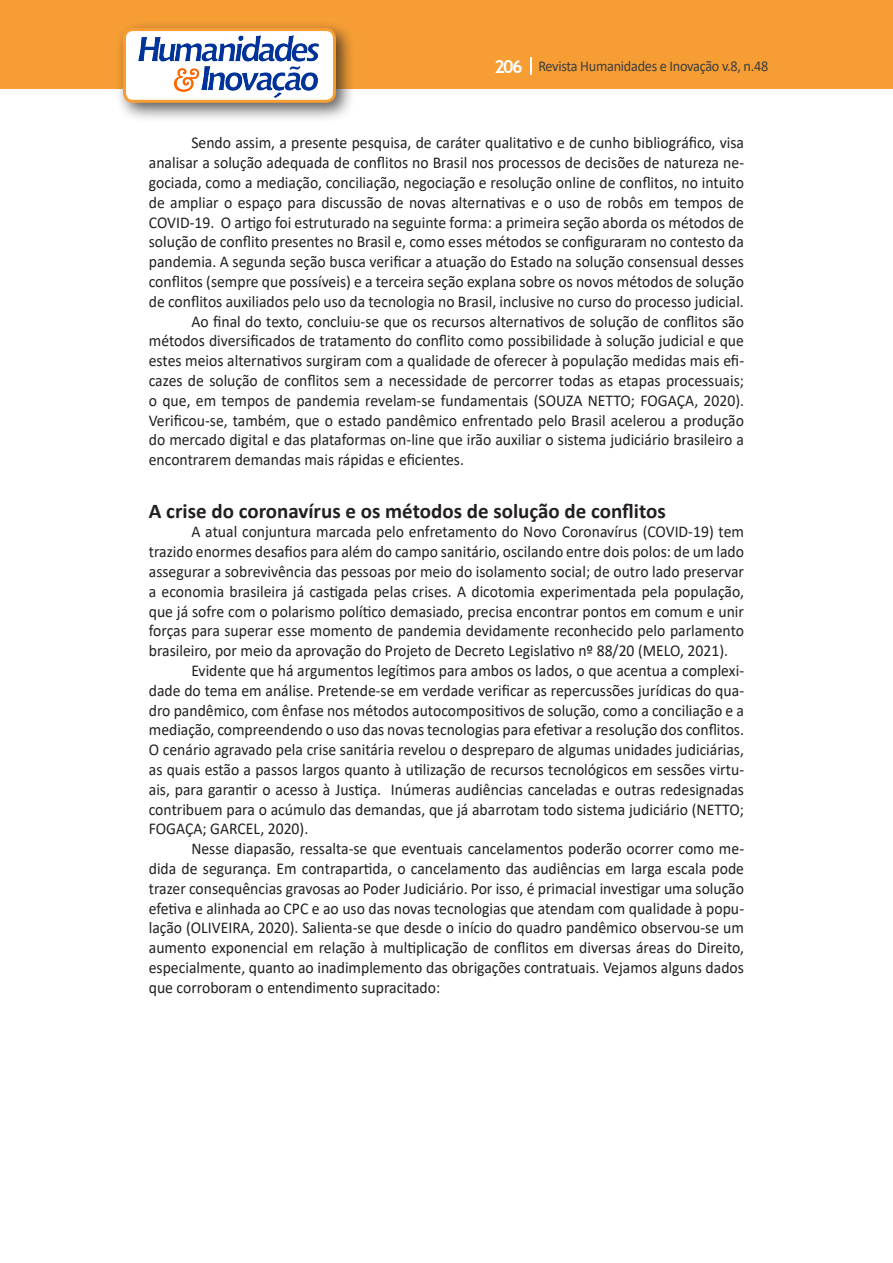
<style>
.page{position:relative;width:893px;height:1263px;background:#fff}
.page>*{position:absolute;margin:0;border:0;box-sizing:border-box;transform-origin:0 0}
.Titulo_2{font:700 21px "Calibri";color:#231f20}
.Texto{font:16.5px/19.8px "Calibri";color:#231f20;text-align:justify;scale:.95 1}
.t1{font:15px "Calibri";letter-spacing:-.02em;color:#3e3e3f;scale:.95 1}
.s1{font-family:"Trebuchet MS";font-weight:700;font-size:18px;color:#fff}
</style>
<div class="page">
<div style="left:0;top:0;width:893px;height:88px;background:#f69e34"></div>
<svg style="left:530px;top:57px;width:2px;height:18px"></svg>
<div style="left:115px;top:20px;width:241px;height:103px;background:#231f20;opacity:.75"></div>
<div style="left:125px;top:30px;width:209px;height:71px;background:#fff;border-radius:9px"></div>
<img style="left:138px;top:35px;width:181px;height:62px">
<div style="left:123px;top:28px;width:213px;height:75px;border:3px solid #f69e34;border-radius:9px"></div>
<p class="t1" style="left:495px;top:56px;width:290px"><span class="s1">206</span> Revista Humanidades e Inovação v.8, n.48</p>
<p class="Texto" style="left:149px;top:133px;width:628px;text-indent:43px">Sendo assim, a presente pesquisa, de caráter qualitativo e de cunho bibliográfico, visa analisar a solução adequada de conflitos no Brasil nos processos de decisões de natureza ne&shy;gociada, como a mediação, conciliação, negociação e resolução online de conflitos, no intuito de ampliar o espaço para discussão de novas alternativas e o uso de robôs em tempos de COVID-19. O artigo foi estruturado na seguinte forma: a primeira seção aborda os métodos de solução de conflito presentes no Brasil e, como esses métodos se configuraram no contesto da pandemia. A segunda seção busca verificar a atuação do Estado na solução consensual desses conflitos (sempre que possíveis) e a terceira seção explana sobre os novos métodos de solução de conflitos auxiliados pelo uso da tecnologia no Brasil, inclusive no curso do processo judicial.</p>
<p class="Texto" style="left:149px;top:311px;width:628px;text-indent:43px">Ao final do texto, concluiu-se que os recursos alternativos de solução de conflitos são métodos diversificados de tratamento do conflito como possibilidade à solução judicial e que estes meios alternativos surgiram com a qualidade de oferecer à população medidas mais efi&shy;cazes de solução de conflitos sem a necessidade de percorrer todas as etapas processuais; o que, em tempos de pandemia revelam-se fundamentais (SOUZA NETTO; FOGAÇA, 2020).<br>Verificou-se, também, que o estado pandêmico enfrentado pelo Brasil acelerou a produção do mercado digital e das plataformas on-line que irão auxiliar o sistema judiciário brasileiro a encontrarem demandas mais rápidas e eficientes.</p>
<p class="Titulo_2" style="left:149px;top:496px;width:518px">A crise do coronavírus e os métodos de solução de conflitos</p>
<p class="Texto" style="left:149px;top:521px;width:628px;text-indent:43px">A atual conjuntura marcada pelo enfretamento do Novo Coronavírus (COVID-19) tem trazido enormes desafios para além do campo sanitário, oscilando entre dois polos: de um lado assegurar a sobrevivência das pessoas por meio do isolamento social; de outro lado preservar a economia brasileira já castigada pelas crises. A dicotomia experimentada pela população, que já sofre com o polarismo político demasiado, precisa encontrar pontos em comum e unir forças para superar esse momento de pandemia devidamente reconhecido pelo parlamento brasileiro, por meio da aprovação do Projeto de Decreto Legislativo nº 88/20 (MELO, 2021).</p>
<p class="Texto" style="left:149px;top:660px;width:628px;text-indent:43px">Evidente que há argumentos legítimos para ambos os lados, o que acentua a complexi&shy;dade do tema em análise. Pretende-se em verdade verificar as repercussões jurídicas do qua&shy;dro pandêmico, com ênfase nos métodos autocompositivos de solução, como a conciliação e a mediação, compreendendo o uso das novas tecnologias para efetivar a resolução dos conflitos.<br>O cenário agravado pela crise sanitária revelou o despreparo de algumas unidades judiciárias, as quais estão a passos largos quanto à utilização de recursos tecnológicos em sessões virtu&shy;ais, para garantir o acesso à Justiça. Inúmeras audiências canceladas e outras redesignadas contribuem para o acúmulo das demandas, que já abarrotam todo sistema judiciário (NETTO; FOGAÇA; GARCEL, 2020).</p>
<p class="Texto" style="left:149px;top:838px;width:628px;text-indent:43px">Nesse diapasão, ressalta-se que eventuais cancelamentos poderão ocorrer como me&shy;dida de segurança. Em contrapartida, o cancelamento das audiências em larga escala pode trazer consequências gravosas ao Poder Judiciário. Por isso, é primacial investigar uma solução efetiva e alinhada ao CPC e ao uso das novas tecnologias que atendam com qualidade à popu&shy;lação (OLIVEIRA, 2020). Salienta-se que desde o início do quadro pandêmico observou-se um aumento exponencial em relação à multiplicação de conflitos em diversas áreas do Direito, especialmente, quanto ao inadimplemento das obrigações contratuais. Vejamos alguns dados que corroboram o entendimento supracitado:</p>
</div>
